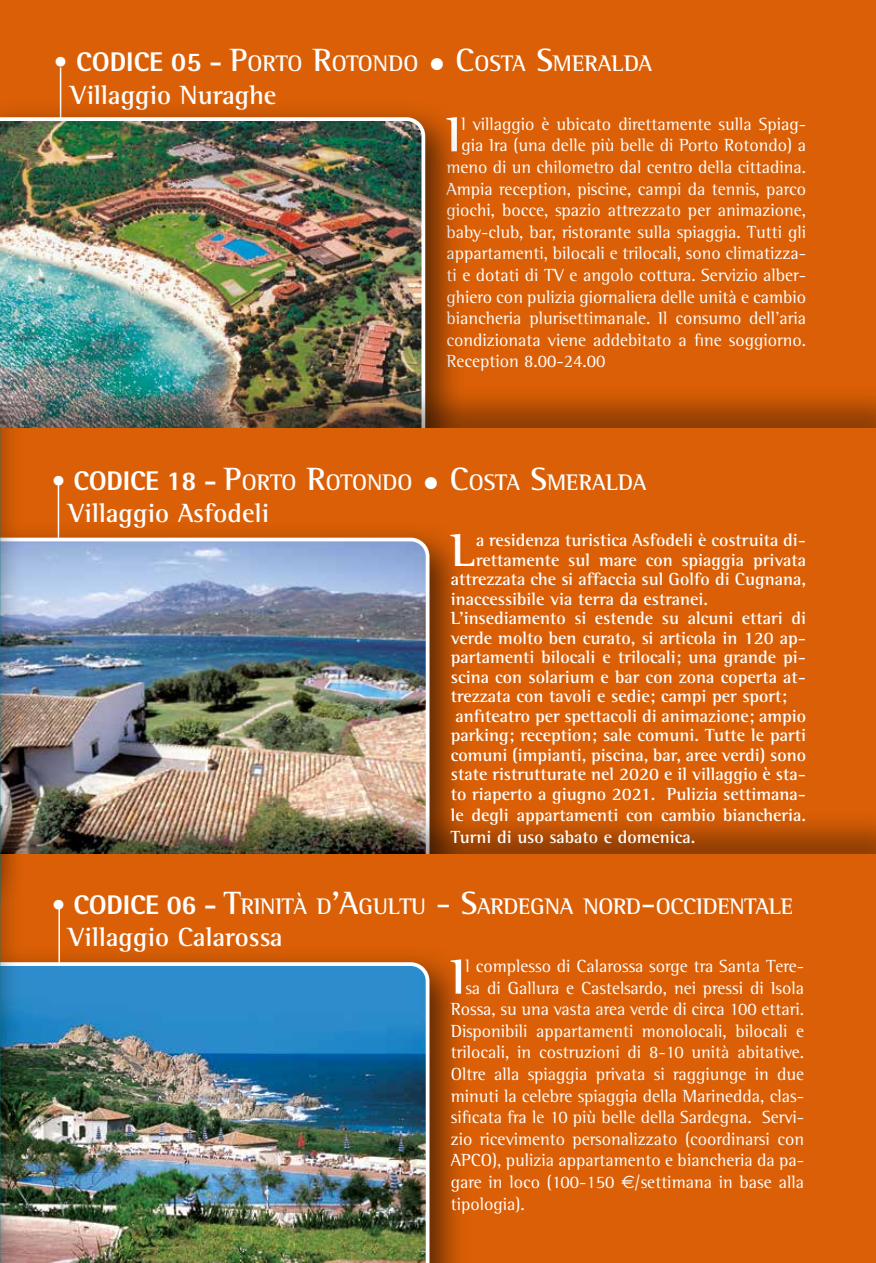
<style>
.page{position:relative;width:876px;height:1263px;background:#fff}
.page>*{position:absolute;margin:0;border:0;box-sizing:border-box;transform-origin:0 0}
.t1{font:700 50.1px "Rotis Semi Serif";color:#fff}
.t2{font:700 46.95px "Rotis Semi Serif";color:#fff}
.t3{font:700 27px "Rotis Semi Serif";color:#fff}
.t4{font:700 23.1px "Rotis Semi Serif";letter-spacing:-.015em;color:#fff}
.t5{font:18px "Rotis Semi Serif";color:#fff}
.t6{font:700 18px/21.6px "Rotis Semi Serif";color:#fff}
.s1{font-family:"Rotis Semi Sans";font-weight:800;font-size:27px}
.s2{font-size:33px}
.s3{font-family:"Euro Sans"}
</style>
<div class="page">
<div style="left:0;top:0;width:876px;height:480px;background:#da5f06"></div>
<hr style="left:60px;top:67px;width:1px;height:96px;background:#fff">
<div style="left:0;top:101px;width:465px;height:385px;background:#000;opacity:.6"></div>
<img style="left:0;top:117px;width:425px;height:267px">
<div style="left:0;top:384px;width:876px;height:480px;background:#000;opacity:.35"></div>
<div style="left:0;top:429px;width:876px;height:433px;background:#da5f06"></div>
<hr style="left:58px;top:484px;width:1px;height:96px;background:#fff">
<div style="left:0;top:521px;width:470px;height:392px;background:#000;opacity:.6"></div>
<img style="left:24px;top:538px;width:405px;height:271px">
<div style="left:0;top:809px;width:876px;height:454px;background:#000;opacity:.35"></div>
<div style="left:0;top:855px;width:876px;height:408px;background:#da5f06"></div>
<div style="left:0;top:946px;width:470px;height:317px;background:#000;opacity:.6"></div>
<img style="left:24px;top:962px;width:405px;height:301px">
<hr style="left:58px;top:904px;width:2px;height:59px;background:#fff">
<div style="left:0;top:384px;width:24px;height:523px;background:#000;opacity:.35"></div>
<div style="left:0;top:810px;width:24px;height:453px;background:#000;opacity:.35"></div>
<p class="t4" style="left:53px;top:50px;width:601px"><span class="s1">• CODICE 05 -</span> <span class="s2">P</span>ORTO <span class="s2">R</span>OTONDO <span class="s2">• C</span>OSTA <span class="s2">S</span>MERALDA</p>
<h3 class="t3" style="left:70px;top:79px;width:208px">Villaggio Nuraghe</h3>
<h1 class="t1" style="left:446px;top:104px;width:16px">I</h1>
<p class="t5" style="left:461px;top:113px;width:346px">l villaggio è ubicato direttamente sulla Spiag-</p>
<p class="t5" style="left:461px;top:135px;width:346px">gia Ira (una delle più belle di Porto Rotondo) a</p>
<p class="t5" style="left:446px;top:156px;width:361px">meno di un chilometro dal centro della cittadina.</p>
<p class="t5" style="left:446px;top:178px;width:361px">Ampia reception, piscine, campi da tennis, parco</p>
<p class="t5" style="left:446px;top:200px;width:361px">giochi, bocce, spazio attrezzato per animazione,</p>
<p class="t5" style="left:446px;top:221px;width:361px">baby-club, bar, ristorante sulla spiaggia. Tutti gli</p>
<p class="t5" style="left:446px;top:243px;width:361px">appartamenti, bilocali e trilocali, sono climatizza-</p>
<p class="t5" style="left:446px;top:264px;width:361px">ti e dotati di TV e angolo cottura. Servizio alber-</p>
<p class="t5" style="left:446px;top:286px;width:361px">ghiero con pulizia giornaliera delle unità e cambio</p>
<p class="t5" style="left:446px;top:308px;width:361px">biancheria plurisettimanale. Il consumo dell’aria</p>
<p class="t5" style="left:446px;top:329px;width:361px">condizionata viene addebitato a fine soggiorno.</p>
<p class="t5" style="left:446px;top:351px;width:161px">Reception 8.00-24.00</p>
<p class="t4" style="left:51px;top:468px;width:597px"><span class="s1">• CODICE 18 -</span> <span class="s2">P</span>ORTO <span class="s2">R</span>OTONDO <span class="s2">• C</span>OSTA <span class="s2">S</span>MERALDA</p>
<h3 class="t3" style="left:68px;top:497px;width:203px">Villaggio Asfodeli</h3>
<h2 class="t2" style="left:451px;top:522px;width:27px">L</h2>
<p class="t6" style="left:476px;top:529px;width:332px">a residenza turistica Asfodeli è costruita di-</p>
<p class="t6" style="left:476px;top:549px;width:332px">rettamente sul mare con spiaggia privata</p>
<p class="t6" style="left:451px;top:568px;width:357px">attrezzata che si affaccia sul Golfo di Cugnana,</p>
<p class="t6" style="left:451px;top:588px;width:259px">inaccessibile via terra da estranei.</p>
<p class="t6" style="left:451px;top:607px;width:357px">L’insediamento si estende su alcuni ettari di</p>
<p class="t6" style="left:451px;top:627px;width:357px">verde molto ben curato, si articola in 120 ap-</p>
<p class="t6" style="left:451px;top:646px;width:357px">partamenti bilocali e trilocali; una grande pi-</p>
<p class="t6" style="left:451px;top:666px;width:357px">scina con solarium e bar con zona coperta at-</p>
<p class="t6" style="left:451px;top:685px;width:338px">trezzata con tavoli e sedie; campi per sport;</p>
<p class="t6" style="left:456px;top:705px;width:352px">anfiteatro per spettacoli di animazione; ampio</p>
<p class="t6" style="left:451px;top:724px;width:357px">parking; reception; sale comuni. Tutte le parti</p>
<p class="t6" style="left:451px;top:744px;width:357px">comuni (impianti, piscina, bar, aree verdi) sono</p>
<p class="t6" style="left:451px;top:763px;width:357px">state ristrutturate nel 2020 e il villaggio è sta-</p>
<p class="t6" style="left:451px;top:783px;width:357px">to riaperto a giugno 2021. Pulizia settimana-</p>
<p class="t6" style="left:451px;top:804px;width:357px">le degli appartamenti con cambio biancheria.<br>Turni di uso sabato e domenica.</p>
<p class="t4" style="left:51px;top:892px;width:744px"><span class="s1">• CODICE 06 -</span> <span class="s2">T</span>RINITÀ D<span class="s2">’A</span>GULTU <span class="s2">- S</span>ARDEGNA NORD<span class="s2">-</span>OCCIDENTALE</p>
<h3 class="t3" style="left:68px;top:921px;width:216px">Villaggio Calarossa</h3>
<h1 class="t1" style="left:451px;top:947px;width:16px">I</h1>
<p class="t5" style="left:466px;top:955px;width:340px">l complesso di Calarossa sorge tra Santa Tere-</p>
<p class="t5" style="left:466px;top:977px;width:340px">sa di Gallura e Castelsardo, nei pressi di Isola</p>
<p class="t5" style="left:451px;top:999px;width:355px">Rossa, su una vasta area verde di circa 100 ettari.</p>
<p class="t5" style="left:451px;top:1020px;width:355px">Disponibili appartamenti monolocali, bilocali e</p>
<p class="t5" style="left:451px;top:1042px;width:355px">trilocali, in costruzioni di 8-10 unità abitative.</p>
<p class="t5" style="left:451px;top:1063px;width:355px">Oltre alla spiaggia privata si raggiunge in due</p>
<p class="t5" style="left:451px;top:1085px;width:355px">minuti la celebre spiaggia della Marinedda, clas-</p>
<p class="t5" style="left:451px;top:1107px;width:355px">sificata fra le 10 più belle della Sardegna. Servi-</p>
<p class="t5" style="left:451px;top:1128px;width:355px">zio ricevimento personalizzato (coordinarsi con</p>
<p class="t5" style="left:451px;top:1150px;width:355px">APCO), pulizia appartamento e biancheria da pa-</p>
<p class="t5" style="left:451px;top:1171px;width:355px">gare in loco (100-150 <span class="s3">€</span>/settimana in base alla</p>
<p class="t5" style="left:451px;top:1193px;width:76px">tipologia).</p>
</div>
